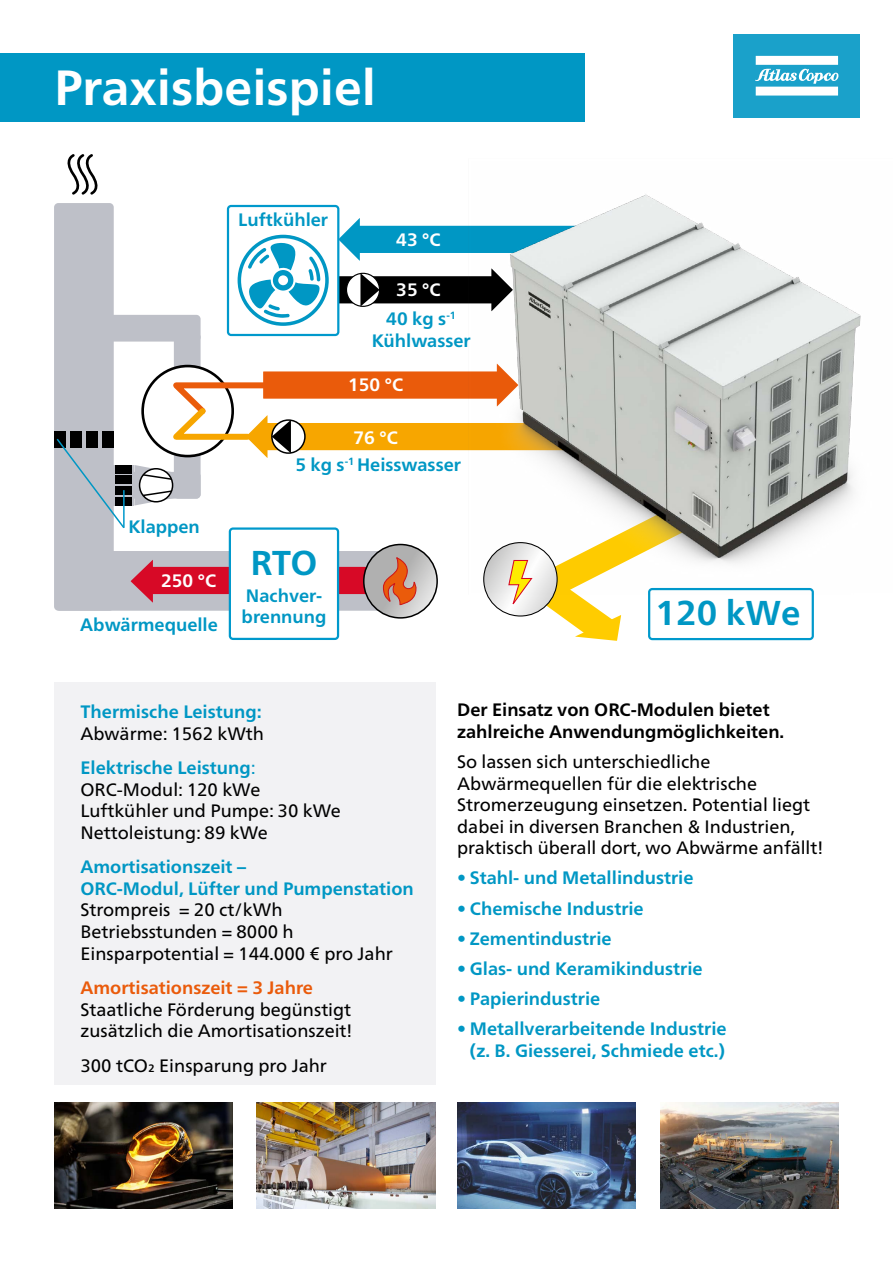
<style>
.page{position:relative;width:893px;height:1263px;background:#fff}
.page>*{position:absolute;margin:0;border:0;box-sizing:border-box;transform-origin:0 0}
.t1{font:700 49.35px "Neue Frutiger World";color:#fff}
.t2{font:700 34.5px "Neue Frutiger World";color:#0097c4}
.t3{font:18px/21.6px "Neue Frutiger World";color:#000}
.t4{font:700 18px/21.6px "Neue Frutiger World";color:#0097c4}
.t5{font:700 18px/21.6px "Neue Frutiger World";color:#000}
.t6{font:700 18px "Neue Frutiger World";color:#fff}
.t7{font:700 18px "Neue Frutiger World";color:#ea5b0b}
.s1{font-weight:400;color:#000}
.s2{font-weight:400}
</style>
<div class="page">
<div style="left:54px;top:682px;width:381px;height:403px;background:#f2f2f4"></div>
<div style="left:329px;top:276px;width:165px;height:27px;background:#000"></div>
<div style="left:228px;top:206px;width:110px;height:129px;background:#fff;border-radius:3px"></div>
<div style="left:227px;top:205px;width:112px;height:131px;border:2px solid #09c;border-radius:3px"></div>
<div style="left:648px;top:588px;width:166px;height:52px;border:2px solid #09c;border-radius:3px"></div>
<div style="left:56px;top:551px;width:329px;height:60px;background:#bec0c8;border-radius:4px"></div>
<svg style="left:126px;top:465px;width:8px;height:40px"></svg>
<div style="left:174px;top:333px;width:27px;height:166px;background:#bec0c8;border-radius:4px"></div>
<div style="left:733px;top:34px;width:127px;height:83px;background:#1aa1ca"></div>
<svg style="left:755px;top:56px;width:84px;height:40px"></svg>
<div style="left:264px;top:423px;width:333px;height:27px;background:#f7a600"></div>
<div style="left:263px;top:371px;width:237px;height:28px;background:#ea5b0b"></div>
<div style="left:357px;top:226px;width:229px;height:27px;background:#0097c4"></div>
<svg style="left:338px;top:218px;width:22px;height:43px"></svg>
<svg style="left:238px;top:235px;width:91px;height:91px"></svg>
<div style="left:346px;top:273px;width:34px;height:33px;background:#fff;border-radius:50%"></div>
<div style="left:346px;top:273px;width:34px;height:34px;border:1px solid #000;border-radius:50%"></div>
<svg style="left:360px;top:273px;width:19px;height:33px"></svg>
<div style="left:143px;top:366px;width:90px;height:90px;background:#fff;border-radius:50%"></div>
<div style="left:141px;top:365px;width:93px;height:92px;border:3px solid #000;border-radius:50%"></div>
<div style="left:66px;top:315px;width:135px;height:27px;background:#bec0c8;border-radius:4px"></div>
<div style="left:54px;top:203px;width:60px;height:408px;background:#bec0c8;border-radius:4px"></div>
<svg style="left:67px;top:154px;width:31px;height:41px"></svg>
<svg style="left:131px;top:560px;width:236px;height:43px"></svg>
<div style="left:86px;top:431px;width:12px;height:16px;background:#000"></div>
<div style="left:54px;top:431px;width:12px;height:16px;background:#000"></div>
<div style="left:102px;top:431px;width:12px;height:16px;background:#000"></div>
<div style="left:70px;top:431px;width:12px;height:16px;background:#000"></div>
<div style="left:115px;top:476px;width:17px;height:8px;background:#000"></div>
<div style="left:115px;top:497px;width:17px;height:9px;background:#000"></div>
<div style="left:115px;top:465px;width:17px;height:8px;background:#000"></div>
<div style="left:115px;top:487px;width:17px;height:8px;background:#000"></div>
<div style="left:230px;top:529px;width:108px;height:110px;background:#fff;border-radius:3px"></div>
<div style="left:229px;top:527px;width:110px;height:113px;border:2px solid #09c;border-radius:3px"></div>
<div style="left:271px;top:419px;width:35px;height:35px;border:2px solid #000;border-radius:50%"></div>
<svg style="left:161px;top:379px;width:142px;height:79px"></svg>
<svg style="left:134px;top:465px;width:43px;height:40px"></svg>
<div style="left:139px;top:468px;width:34px;height:34px;border:2px solid #000;border-radius:50%"></div>
<svg style="left:55px;top:438px;width:71px;height:92px"></svg>
<svg style="left:484px;top:543px;width:73px;height:73px"></svg>
<svg style="left:508px;top:595px;width:257px;height:46px"></svg>
<svg style="left:364px;top:544px;width:73px;height:74px;background:#b5b5b5"></svg>
<div style="left:363px;top:544px;width:75px;height:75px;border:2px solid #000;border-radius:50%"></div>
<svg style="left:382px;top:558px;width:36px;height:48px;background:#cb876c"></svg>
<img style="left:54px;top:1102px;width:179px;height:107px">
<img style="left:257px;top:1102px;width:178px;height:107px">
<img style="left:457px;top:1102px;width:179px;height:107px">
<img style="left:660px;top:1102px;width:179px;height:107px">
<div style="left:0;top:54px;width:585px;height:68px;background:#0097c4"></div>
<img style="left:468px;top:194px;width:393px;height:401px">
<h1 class="t1" style="left:54px;top:44px;width:324px">Praxisbeispiel</h1>
<p class="t4" style="left:238px;top:209px;width:91px">Luftkühler</p>
<p class="t6" style="left:396px;top:223px;width:46px">43 °C</p>
<p class="t6" style="left:396px;top:274px;width:46px">35 °C</p>
<p class="t4" style="left:372px;top:308px;width:100px;text-align:center">40 kg s<sup>-1<br></sup>Kühlwasser</p>
<p class="t6" style="left:348px;top:369px;width:57px">150 °C</p>
<p class="t6" style="left:354px;top:421px;width:46px">76 °C</p>
<p class="t4" style="left:128px;top:516px;width:73px">Klappen</p>
<p class="t4" style="left:295px;top:453px;width:167px">5 kg s<sup>-1</sup> Heisswasser</p>
<p class="t6" style="left:161px;top:565px;width:158px">250 °C <sup>RTO</sup></p>
<p class="t4" style="left:242px;top:584px;width:86px">Nachver&shy;brennung</p>
<p class="t4" style="left:80px;top:613px;width:139px">Abwärmequelle</p>
<h2 class="t2" style="left:656px;top:583px;width:147px">120 kWe</h2>
<p class="t4" style="left:80px;top:701px;width:183px">Thermische Leistung:</p>
<p class="t4" style="left:80px;top:716px;width:185px;line-height:34.3px"><span class="s1">Abwärme: 1562 kWth<br></span>Elektrische Leistung<span class="s2">:</span></p>
<p class="t3" style="left:80px;top:779px;width:262px">ORC-Modul: 120 kWe<br>Luftkühler und Pumpe: 30 kWe<br>Nettoleistung: 89 kWe</p>
<p class="t4" style="left:80px;top:856px;width:335px">Amortisationszeit –<br>ORC-Modul, Lüfter und Pumpenstation</p>
<p class="t3" style="left:80px;top:900px;width:314px">Strompreis = 20 ct/kWh<br>Betriebsstunden = 8000 h<br>Einsparpotential = 144.000 € pro Jahr</p>
<p class="t7" style="left:80px;top:972px;width:234px">Amortisationszeit = 3 Jahre</p>
<p class="t3" style="left:80px;top:999px;width:274px">Staatliche Förderung begünstigt zusätzlich die Amortisationszeit!</p>
<p class="t3" style="left:80px;top:1055px;width:248px">300 tCO2 Einsparung pro Jahr</p>
<p class="t5" style="left:457px;top:699px;width:329px">Der Einsatz von ORC-Modulen bietet zahlreiche Anwendungmöglichkeiten.</p>
<p class="t3" style="left:457px;top:751px;width:368px">So lassen sich unterschiedliche Abwärmequellen für die elektrische Stromerzeugung einsetzen. Potential liegt dabei in diversen Branchen &amp; Industrien, praktisch überall dort, wo Abwärme anfällt!</p>
<p class="t4" style="left:457px;top:867px;width:238px">• Stahl- und Metallindustrie</p>
<p class="t4" style="left:457px;top:897px;width:188px">• Chemische Industrie</p>
<p class="t4" style="left:457px;top:927px;width:156px">• Zementindustrie</p>
<p class="t4" style="left:457px;top:957px;width:247px">• Glas- und Keramikindustrie</p>
<p class="t4" style="left:457px;top:987px;width:145px">• Papierindustrie</p>
<p class="t4" style="left:457px;top:1017px;width:271px;text-align:right">• Metallverarbeitende Industrie (z. B. Giesserei, Schmiede etc.)</p>
</div>
